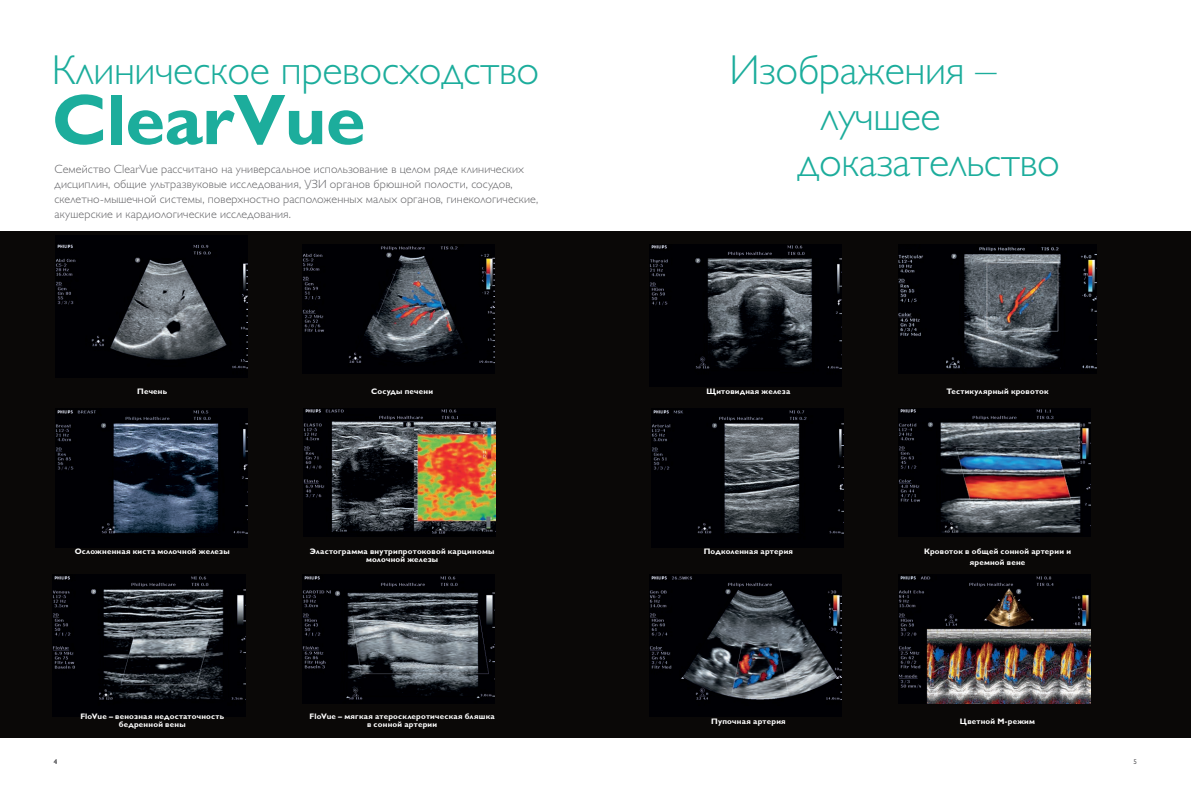
<style>
.page{position:relative;width:1191px;height:791px;background:#fff}
.page>*{position:absolute;margin:0;border:0;box-sizing:border-box;transform-origin:0 0}
.t1{font:700 72px "Gill Sans Cyr";letter-spacing:-.01em;color:#1cad9c}
.t2{font:300 42px/46px "Gill Sans Cyr";letter-spacing:-.01em;color:#1cad9c}
.t3{font:300 12px/15px "Gill Sans Cyr";letter-spacing:.01em;color:#636366}
.t4{font:700 8px/8px "Gill Sans Cyr";letter-spacing:.025em;color:#fff;text-align:center}
.t5{font:7px "Gill Sans Cyr";color:#636366}
</style>
<div class="page">
<div style="left:0;top:231px;width:1191px;height:506px;background:#0a0807"></div>
<img style="left:303px;top:246px;width:192px;height:118px">
<img style="left:56px;top:410px;width:191px;height:124px">
<img style="left:303px;top:576px;width:192px;height:124px">
<img style="left:53px;top:576px;width:192px;height:124px">
<img style="left:304px;top:409px;width:191px;height:125px">
<img style="left:56px;top:244px;width:191px;height:125px">
<img style="left:898px;top:247px;width:198px;height:122px">
<img style="left:652px;top:410px;width:191px;height:124px">
<img style="left:899px;top:576px;width:191px;height:128px">
<img style="left:650px;top:576px;width:191px;height:124px">
<img style="left:899px;top:409px;width:191px;height:124px">
<img style="left:650px;top:245px;width:191px;height:124px">
<h2 class="t2" style="left:52px;top:47px;width:489px">Клиническое превосходство</h2>
<h1 class="t1" style="left:52px;top:78px;width:315px">ClearVue</h1>
<h2 class="t2" style="left:820px;top:46px;width:177px;text-indent:-91px">Изображения – лучшее</h2>
<h3 class="t3" style="left:54px;top:161px;width:471px">Семейство ClearVue рассчитано на универсальное использование в целом ряде клинических</h3>
<h2 class="t2" style="left:797px;top:138px;width:264px">доказательство</h2>
<h3 class="t3" style="left:54px;top:176px;width:485px">дисциплин, общие ультразвуковые исследования, УЗИ органов брюшной полости, сосудов, скелетно-мышечной системы, поверхностно расположенных малых органов, гинекологические, акушерские и кардиологические исследования.</h3>
<p class="t4" style="left:137px;top:387px;width:31px">Печень</p>
<p class="t4" style="left:371px;top:387px;width:63px">Сосуды печени</p>
<p class="t4" style="left:706px;top:387px;width:85px">Щитовидная железа</p>
<p class="t4" style="left:946px;top:387px;width:104px">Тестикулярный кровоток</p>
<p class="t4" style="left:75px;top:547px;width:156px">Осложненная киста молочной железы</p>
<p class="t4" style="left:310px;top:547px;width:186px">Эластограмма внутрипротоковой карциномы молочной железы</p>
<p class="t4" style="left:703px;top:547px;width:91px">Подколенная артерия</p>
<p class="t4" style="left:924px;top:546px;width:148px;line-height:11px">Кровоток в общей сонной артерии и яремной вене</p>
<p class="t4" style="left:80px;top:712px;width:145px">FloVue – венозная недостаточность бедренной вены</p>
<p class="t4" style="left:309px;top:712px;width:187px">FloVue – мягкая атеросклеротическая бляшка в сонной артерии</p>
<p class="t4" style="left:711px;top:717px;width:76px">Пупочная артерия</p>
<p class="t4" style="left:960px;top:717px;width:77px">Цветной M-режим</p>
<p class="t5" style="left:54px;top:757px;width:5px">4</p>
<p class="t5" style="left:1133px;top:757px;width:5px">5</p>
</div>
